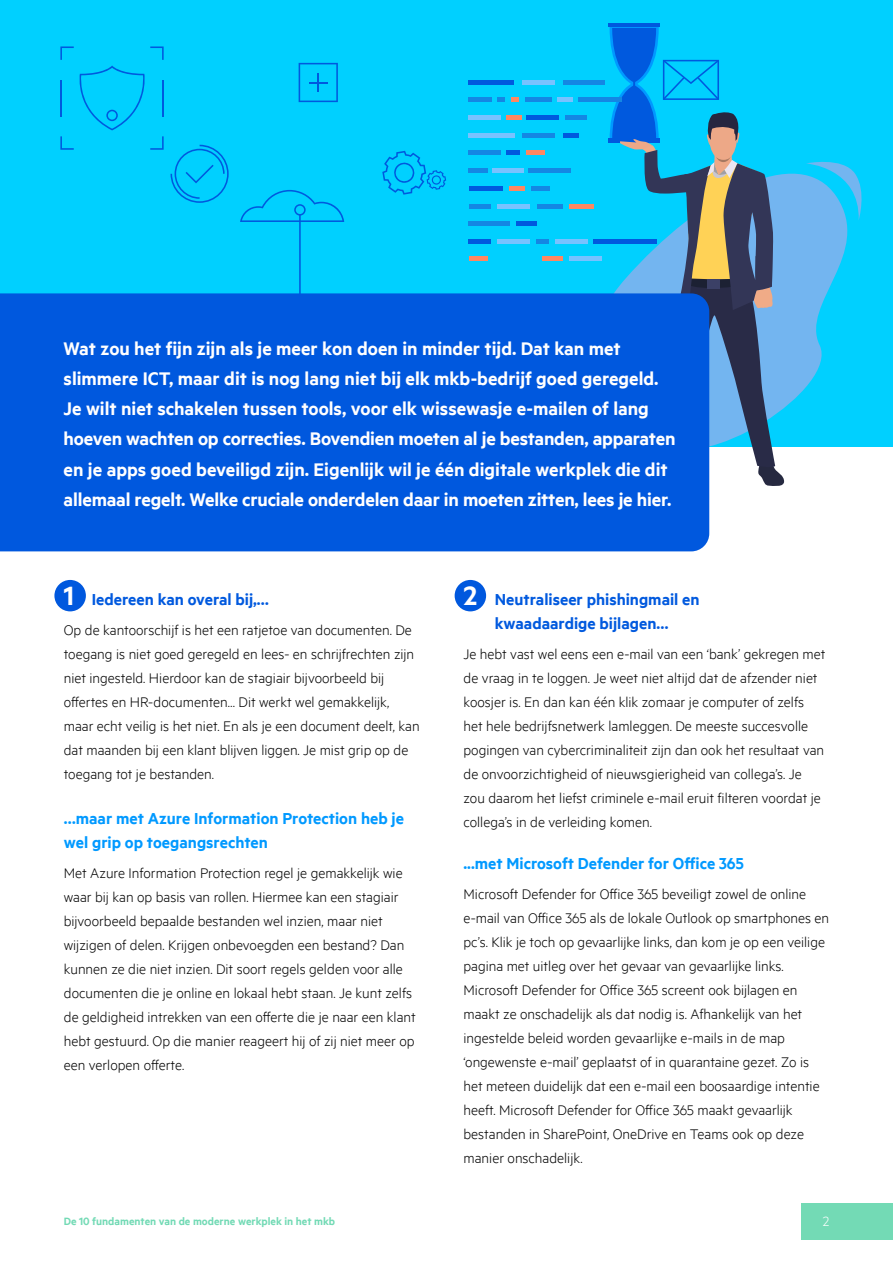
<style>
.page{position:relative;width:893px;height:1263px;background:#fff}
.page>*{position:absolute;margin:0;border:0;box-sizing:border-box;transform-origin:0 0}
.t1{font:20.7px/30.3px "Ouxsfxpkyakyrclmbadnfkjmhdx";color:#fff}
.t2{font:18px/24px "Ouxsfxpkyakyrclmbadnfkjmhdx";color:#09f}
.t3{font:18px/24px "Ouxsfxpkyakyrclmbadnfkjmhdx";color:#0059de;text-align:center}
.t4{font:15.75px/24px "Abnjjjatxfmnpmgnqdvhiqjetco";color:#000}
.t5{font:15px "Abnjjjatxfmnpmgnqdvhiqjetco";color:#fff}
.t6{font:12px "Ouxsfxpkyakyrclmbadnfkjmhdx";color:#73dab5}
.s1{font-size:30px;color:#fff}
</style>
<div class="page">
<div style="left:0;top:0;width:893px;height:446px;background:#00d0ff"></div>
<div style="left:801px;top:1203px;width:92px;height:36px;background:#73dab5"></div>
<div style="left:455px;top:580px;width:31px;height:31px;background:#0058de;border-radius:50%"></div>
<div style="left:54px;top:580px;width:32px;height:31px;background:#0058de;border-radius:50%"></div>
<svg style="left:587px;top:142px;width:287px;height:305px"></svg>
<hr style="left:608px;top:23px;width:52px;height:4px;background:#0059de">
<hr style="left:608px;top:138px;width:52px;height:4px;background:#0059de">
<svg style="left:806px;top:156px;width:61px;height:64px"></svg>
<svg style="left:150px;top:136px;width:14px;height:14px"></svg>
<svg style="left:60px;top:136px;width:14px;height:14px"></svg>
<svg style="left:60px;top:46px;width:14px;height:14px"></svg>
<svg style="left:150px;top:46px;width:14px;height:14px"></svg>
<hr style="left:162px;top:80px;width:2px;height:36px;background:#0059de">
<hr style="left:60px;top:80px;width:2px;height:36px;background:#0059de">
<svg style="left:79px;top:66px;width:66px;height:64px"></svg>
<div style="left:468px;top:80px;width:46px;height:5px;background:#0059de"></div>
<div style="left:526px;top:115px;width:33px;height:5px;background:#0059de"></div>
<div style="left:565px;top:115px;width:21px;height:5px;background:#1487e3"></div>
<hr style="left:469px;top:204px;width:21px;height:4px;background:#1487e3">
<div style="left:469px;top:186px;width:33px;height:5px;background:#0059de"></div>
<div style="left:516px;top:221px;width:21px;height:5px;background:#0059de"></div>
<div style="left:469px;top:221px;width:41px;height:5px;background:#1487e3"></div>
<div style="left:469px;top:239px;width:22px;height:5px;background:#0059de"></div>
<div style="left:523px;top:80px;width:32px;height:5px;background:#78c2ff"></div>
<hr style="left:523px;top:133px;width:32px;height:4px;background:#1487e3">
<div style="left:506px;top:150px;width:14px;height:5px;background:#0059de"></div>
<div style="left:493px;top:168px;width:31px;height:5px;background:#78c2ff"></div>
<div style="left:528px;top:168px;width:43px;height:5px;background:#1487e3"></div>
<div style="left:469px;top:150px;width:32px;height:5px;background:#1487e3"></div>
<div style="left:469px;top:168px;width:19px;height:5px;background:#1487e3"></div>
<div style="left:527px;top:150px;width:18px;height:5px;background:#ff8761"></div>
<div style="left:469px;top:256px;width:18px;height:5px;background:#ff8761"></div>
<div style="left:468px;top:115px;width:33px;height:5px;background:#78c2ff"></div>
<hr style="left:497px;top:204px;width:32px;height:4px;background:#78c2ff">
<div style="left:497px;top:239px;width:33px;height:5px;background:#78c2ff"></div>
<div style="left:555px;top:239px;width:32px;height:5px;background:#78c2ff"></div>
<hr style="left:468px;top:133px;width:47px;height:4px;background:#78c2ff">
<div style="left:569px;top:256px;width:33px;height:5px;background:#78c2ff"></div>
<div style="left:564px;top:80px;width:41px;height:5px;background:#1487e3"></div>
<div style="left:569px;top:204px;width:25px;height:5px;background:#ff8761"></div>
<hr style="left:564px;top:133px;width:15px;height:4px;background:#0059de">
<hr style="left:468px;top:98px;width:24px;height:4px;background:#1487e3">
<div style="left:531px;top:186px;width:19px;height:5px;background:#1487e3"></div>
<svg style="left:497px;top:98px;width:8px;height:4px"></svg>
<div style="left:594px;top:239px;width:63px;height:5px;background:#0059de"></div>
<svg style="left:511px;top:98px;width:8px;height:4px"></svg>
<div style="left:542px;top:256px;width:21px;height:5px;background:#ff8761"></div>
<hr style="left:578px;top:98px;width:44px;height:4px;background:#1487e3">
<div style="left:537px;top:204px;width:26px;height:5px;background:#1487e3"></div>
<div style="left:536px;top:239px;width:13px;height:5px;background:#1487e3"></div>
<hr style="left:557px;top:98px;width:15px;height:4px;background:#78c2ff">
<div style="left:506px;top:115px;width:15px;height:5px;background:#ff8761"></div>
<div style="left:509px;top:186px;width:15px;height:5px;background:#ff8761"></div>
<hr style="left:525px;top:98px;width:26px;height:4px;background:#1487e3">
<svg style="left:240px;top:190px;width:104px;height:103px"></svg>
<svg style="left:299px;top:63px;width:39px;height:39px"></svg>
<svg style="left:610px;top:27px;width:174px;height:461px"></svg>
<svg style="left:382px;top:151px;width:64px;height:44px"></svg>
<svg style="left:171px;top:145px;width:58px;height:58px"></svg>
<div style="left:0;top:293px;width:709px;height:258px;background:#0058de"></div>
<p class="t1" style="left:64px;top:332px;width:613px">Wat zou het fijn zijn als je meer kon doen in minder tijd. Dat kan met slimmere ICT, maar dit is nog lang niet bij elk mkb-bedrijf goed geregeld.<br>Je wilt niet schakelen tussen tools, voor elk wissewasje e-mailen of lang hoeven wachten op correcties. Bovendien moeten al je bestanden, apparaten en je apps goed beveiligd zijn. Eigenlijk wil je één digitale werkplek die dit allemaal regelt. Welke cruciale onderdelen daar in moeten zitten, lees je hier.</p>
<p class="t3" style="left:64px;top:586px;width:207px"><span class="s1">1</span> Iedereen kan overal bij,…</p>
<p class="t4" style="left:64px;top:617px;width:357px">Op de kantoorschijf is het een ratjetoe van documenten. De toegang is niet goed geregeld en lees- en schrijfrechten zijn niet ingesteld. Hierdoor kan de stagiair bijvoorbeeld bij offertes en HR-documenten… Dit werkt wel gemakkelijk, maar echt veilig is het niet. En als je een document deelt, kan dat maanden bij een klant blijven liggen. Je mist grip op de toegang tot je bestanden.</p>
<p class="t2" style="left:64px;top:805px;width:342px">…maar met Azure Information Protection heb je wel grip op toegangsrechten</p>
<p class="t4" style="left:64px;top:860px;width:354px">Met Azure Information Protection regel je gemakkelijk wie waar bij kan op basis van rollen. Hiermee kan een stagiair bijvoorbeeld bepaalde bestanden wel inzien, maar niet wijzigen of delen. Krijgen onbevoegden een bestand? Dan kunnen ze die niet inzien. Dit soort regels gelden voor alle documenten die je online en lokaal hebt staan. Je kunt zelfs de geldigheid intrekken van een offerte die je naar een klant hebt gestuurd. Op die manier reageert hij of zij niet meer op een verlopen offerte.</p>
<p class="t6" style="left:64px;top:1214px;width:273px">De 10 fundamenten van de moderne werkplek in het mkb</p>
<p class="t3" style="left:463px;top:586px;width:238px"><span class="s1">2</span> Neutraliseer phishingmail en kwaadaardige bijlagen…</p>
<p class="t4" style="left:463px;top:641px;width:363px">Je hebt vast wel eens een e-mail van een ‘bank’ gekregen met de vraag in te loggen. Je weet niet altijd dat de afzender niet koosjer is. En dan kan één klik zomaar je computer of zelfs het hele bedrijfsnetwerk lamleggen. De meeste succesvolle pogingen van cybercriminaliteit zijn dan ook het resultaat van de onvoorzichtigheid of nieuwsgierigheid van collega’s. Je zou daarom het liefst criminele e-mail eruit filteren voordat je collega’s in de verleiding komen.</p>
<p class="t2" style="left:463px;top:850px;width:282px">...met Microsoft Defender for Office 365</p>
<p class="t4" style="left:463px;top:881px;width:367px">Microsoft Defender for Office 365 beveiligt zowel de online e-mail van Office 365 als de lokale Outlook op smartphones en pc’s. Klik je toch op gevaarlijke links, dan kom je op een veilige pagina met uitleg over het gevaar van gevaarlijke links.<br>Microsoft Defender for Office 365 screent ook bijlagen en maakt ze onschadelijk als dat nodig is. Afhankelijk van het ingestelde beleid worden gevaarlijke e-mails in de map ‘ongewenste e-mail’ geplaatst of in quarantaine gezet. Zo is het meteen duidelijk dat een e-mail een boosaardige intentie heeft. Microsoft Defender for Office 365 maakt gevaarlijk bestanden in SharePoint, OneDrive en Teams ook op deze manier onschadelijk.</p>
<p class="t5" style="left:823px;top:1213px;width:8px">2</p>
</div>
